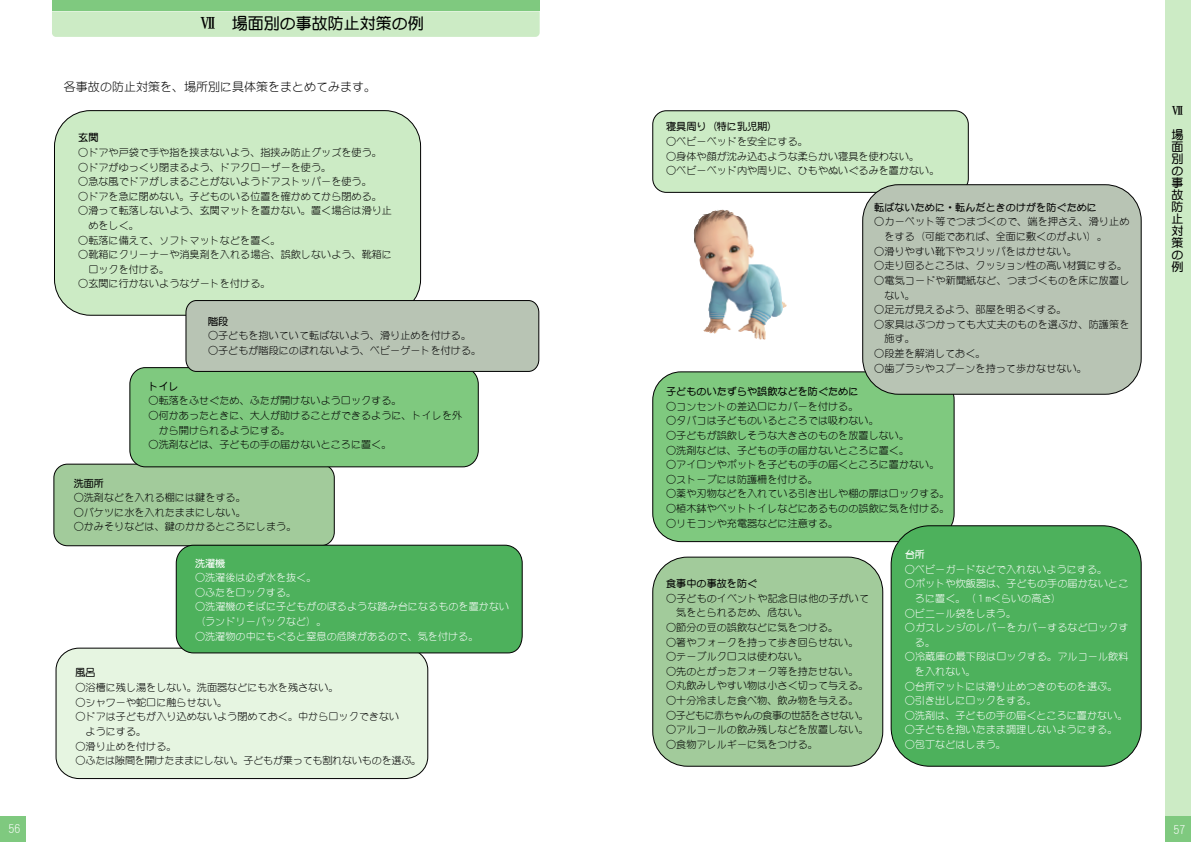
<style>
.page{position:relative;width:1191px;height:842px;background:#fff}
.page>*{position:absolute;margin:0;border:0;box-sizing:border-box;transform-origin:0 0}
.t1{font:16px "DF Maru Gothic Std W7";color:#000}
.t2{font:12px "DF Maru Gothic Std W3";color:#000}
.t3{font:12px/12px "DF Maru Gothic Std W7";color:#000;text-align:justify}
.t4{font:12px "DF Maru Gothic Std W3";color:#fff}
.t5{font:12px "DF Kai Sho Std W7";color:#000}
.t6{font:10.1px/14.6px "DF Maru Gothic Std W3";color:#000}
.t7{font:10.1px/14.6px "DF Maru Gothic Std W3";color:#fff}
.t8{font:10.1px "DF Maru Gothic Std W7";color:#000}
.t9{font:10.1px "DF Maru Gothic Std W3";letter-spacing:-.025em;color:#000}
.t10{font:10.1px "DF Maru Gothic Std W3";letter-spacing:-.05em;color:#000}
.t11{font:10.1px "DF Maru Gothic Std W7";color:#fff}
.s1{font-family:"DF Kai Sho Std W7"}
</style>
<div class="page">
<div style="left:1165px;top:0;width:26px;height:842px;background:#ccebc5"></div>
<div style="left:0;top:816px;width:26px;height:26px;background:#7fc97f"></div>
<div style="left:1165px;top:816px;width:26px;height:26px;background:#7fc97f"></div>
<div style="left:52px;top:0;width:488px;height:11px;background:#7fc97f"></div>
<div style="left:52px;top:11px;width:487px;height:26px;background:#ccebc5"></div>
<div style="left:54px;top:110px;width:367px;height:205px;background:#ccebc5;border:1px solid #000;border-radius:36px"></div>
<div style="left:54px;top:464px;width:280px;height:82px;background:#a2cb9b;border:1px solid #000;border-radius:14px"></div>
<div style="left:130px;top:367px;width:348px;height:100px;background:#7fc97f;border:1px solid #000;border-radius:16px"></div>
<div style="left:56px;top:648px;width:372px;height:131px;background:#e6f5e1;border:1px solid #000;border-radius:22px"></div>
<div style="left:176px;top:545px;width:346px;height:108px;background:#4db15c"></div>
<div style="left:652px;top:111px;width:316px;height:81px;background:#ccebc5;border:1px solid #000;border-radius:14px"></div>
<div style="left:652px;top:372px;width:302px;height:170px;background:#7fc97f;border:1px solid #000;border-radius:28px"></div>
<div style="left:862px;top:185px;width:279px;height:209px;background:#b8c4b4;border:1px solid #000;border-radius:36px"></div>
<div style="left:891px;top:526px;width:250px;height:240px;background:#4db15c;border:1px solid #000;border-radius:39px"></div>
<div style="left:652px;top:557px;width:231px;height:209px;background:#a2cb9b;border:1px solid #000;border-radius:35px"></div>
<div style="left:186px;top:300px;width:353px;height:72px;background:#b8c4b4"></div>
<img style="left:693px;top:210px;width:94px;height:130px">
<h1 class="t1" style="left:200px;top:15px;width:225px"><span class="s1">Ⅶ</span> 場面別の事故防止対策の例</h1>
<p class="t2" style="left:64px;top:81px;width:313px">各事故の防止対策を、場所別に具体策をまとめてみます。</p>
<p class="t8" style="left:78px;top:132px;width:22px">玄関</p>
<p class="t6" style="left:78px;top:145px;width:305px">○ドアや戸袋で手や指を挟まないよう、指挟み防止グッズを使う。</p>
<p class="t6" style="left:78px;top:159px;width:255px">○ドアがゆっくり閉まるよう、ドアクローザーを使う。</p>
<p class="t6" style="left:78px;top:174px;width:295px">○急な風でドアがしまることがないようドアストッパーを使う。</p>
<p class="t6" style="left:78px;top:189px;width:305px">○ドアを急に閉めない。子どものいる位置を確かめてから閉める。</p>
<p class="t6" style="left:88px;top:203px;width:305px;text-indent:-10px">○滑って転落しないよう、玄関マットを置かない。置く場合は滑り止めをしく。</p>
<p class="t6" style="left:78px;top:232px;width:204px">○転落に備えて、ソフトマットなどを置く。</p>
<p class="t6" style="left:88px;top:247px;width:305px;text-indent:-10px">○靴箱にクリーナーや消臭剤を入れる場合、誤飲しないよう、靴箱にロックを付ける。</p>
<p class="t6" style="left:78px;top:276px;width:194px">○玄関に行かないようなゲートを付ける。</p>
<p class="t8" style="left:208px;top:315px;width:22px">階段</p>
<p class="t6" style="left:208px;top:328px;width:265px">○子どもを抱いていて転ばないよう、滑り止めを付ける。</p>
<p class="t6" style="left:208px;top:343px;width:275px">○子どもが階段にのぼれないよう、ベビーゲートを付ける。</p>
<p class="t8" style="left:149px;top:381px;width:32px">トイレ</p>
<p class="t6" style="left:149px;top:393px;width:254px">○転落をふせぐため、ふたが開けないようロックする。</p>
<p class="t6" style="left:159px;top:408px;width:305px;text-indent:-10px">○何かあったときに、大人が助けることができるように、トイレを外から開けられるようにする。</p>
<p class="t6" style="left:149px;top:437px;width:244px">○洗剤などは、子どもの手の届かないところに置く。</p>
<p class="t8" style="left:74px;top:477px;width:32px">洗面所</p>
<p class="t6" style="left:74px;top:490px;width:174px">○洗剤などを入れる棚には鍵をする。</p>
<p class="t6" style="left:74px;top:505px;width:174px">○バケツに水を入れたままにしない。</p>
<p class="t6" style="left:74px;top:519px;width:224px">○かみそりなどは、鍵のかかるところにしまう。</p>
<p class="t11" style="left:195px;top:557px;width:32px">洗濯機</p>
<p class="t7" style="left:195px;top:570px;width:123px">○洗濯後は必ず水を抜く。</p>
<p class="t7" style="left:195px;top:585px;width:103px">○ふたをロックする。</p>
<p class="t7" style="left:195px;top:599px;width:316px">○洗濯機のそばに子どもがのぼるような踏み台になるものを置かない（ランドリーバックなど）。</p>
<p class="t7" style="left:195px;top:628px;width:285px">○洗濯物の中にもぐると窒息の危険があるので、気を付ける。</p>
<p class="t8" style="left:75px;top:667px;width:22px">風呂</p>
<p class="t6" style="left:75px;top:680px;width:265px">○浴槽に残し湯をしない。洗面器などにも水を残さない。</p>
<p class="t6" style="left:75px;top:695px;width:153px">○シャワーや蛇口に触らせない。</p>
<p class="t6" style="left:86px;top:709px;width:315px;text-indent:-10px">○ドアは子どもが入り込めないよう閉めておく。中からロックできないようにする。</p>
<p class="t6" style="left:75px;top:738px;width:103px">○滑り止めを付ける。</p>
<p class="t9" style="left:75px;top:755px;width:347px">○ふたは隙間を開けたままにしない。子どもが乗っても割れないものを選ぶ。</p>
<p class="t8" style="left:666px;top:121px;width:113px">寝具周り（特に乳児期）</p>
<p class="t6" style="left:666px;top:134px;width:143px">○ベビーベッドを安全にする。</p>
<p class="t6" style="left:666px;top:148px;width:254px">○身体や顔が沈み込むような柔らかい寝具を使わない。</p>
<p class="t6" style="left:666px;top:163px;width:275px">○ベビーベッド内や周りに、ひもやぬいぐるみを置かない。</p>
<p class="t8" style="left:874px;top:202px;width:224px">転ばないために・転んだときのけがを防ぐために</p>
<p class="t6" style="left:884px;top:214px;width:246px;text-indent:-10px">○カーペット等でつまづくので、端を押さえ、滑り止めをする（可能であれば、全面に敷くのがよい）。</p>
<p class="t6" style="left:874px;top:244px;width:204px">○滑りやすい靴下やスリッパをはかせない。</p>
<p class="t6" style="left:874px;top:258px;width:254px">○走り回るところは、クッション性の高い材質にする。</p>
<p class="t6" style="left:884px;top:273px;width:246px;text-indent:-10px">○電気コードや新聞紙など、つまづくものを床に放置しない。</p>
<p class="t6" style="left:874px;top:302px;width:194px">○足元が見えるよう、部屋を明るくする。</p>
<p class="t6" style="left:884px;top:317px;width:246px;text-indent:-10px">○家具はぶつかっても大丈夫のものを選ぶか、防護策を施す。</p>
<p class="t6" style="left:874px;top:346px;width:113px">○段差を解消しておく。</p>
<p class="t6" style="left:874px;top:360px;width:214px">○歯ブラシやスプーンを持って歩かなせない。</p>
<p class="t8" style="left:666px;top:386px;width:194px">子どものいたずらや誤飲などを防ぐために</p>
<p class="t6" style="left:666px;top:399px;width:194px">○コンセントの差込口にカバーを付ける。</p>
<p class="t6" style="left:666px;top:413px;width:214px">○タバコは子どものいるところでは吸わない。</p>
<p class="t6" style="left:666px;top:428px;width:244px">○子どもが誤飲しそうな大きさのものを放置しない。</p>
<p class="t6" style="left:666px;top:443px;width:244px">○洗剤などは、子どもの手の届かないところに置く。</p>
<p class="t6" style="left:666px;top:457px;width:275px">○アイロンやポットを子どもの手の届くところに置かない。</p>
<p class="t6" style="left:666px;top:472px;width:153px">○ストーブには防護柵を付ける。</p>
<p class="t6" style="left:666px;top:486px;width:285px">○薬や刃物などを入れている引き出しや棚の扉はロックする。</p>
<p class="t6" style="left:666px;top:501px;width:285px">○植木鉢やペットトイレなどにあるものの誤飲に気を付ける。</p>
<p class="t6" style="left:666px;top:516px;width:174px">○リモコンや充電器などに注意する。</p>
<p class="t11" style="left:905px;top:549px;width:22px">台所</p>
<p class="t7" style="left:905px;top:562px;width:204px">○ベビーガードなどで入れないようにする。</p>
<p class="t7" style="left:915px;top:576px;width:215px;text-indent:-10px">○ポットや炊飯器は、子どもの手の届かないところに置く。（１mくらいの高さ）</p>
<p class="t7" style="left:905px;top:605px;width:113px">○ビニール袋をしまう。</p>
<p class="t7" style="left:915px;top:620px;width:215px;text-indent:-10px">○ガスレンジのレバーをカバーするなどロックする。</p>
<p class="t7" style="left:915px;top:649px;width:215px;text-indent:-10px">○冷蔵庫の最下段はロックする。アルコール飲料を入れない。</p>
<p class="t7" style="left:905px;top:678px;width:214px">○台所マットには滑り止めつきのものを選ぶ。</p>
<p class="t7" style="left:905px;top:693px;width:133px">○引き出しにロックをする。</p>
<p class="t7" style="left:905px;top:708px;width:224px">○洗剤は、子どもの手の届くところに置かない。</p>
<p class="t7" style="left:905px;top:722px;width:214px">○子どもを抱いたまま調理しないようにする。</p>
<p class="t7" style="left:905px;top:737px;width:103px">○包丁などはしまう。</p>
<p class="t8" style="left:666px;top:578px;width:93px">食事中の事故を防ぐ</p>
<p class="t6" style="left:676px;top:591px;width:194px;text-indent:-10px">○子どものイベントや記念日は他の子がいて気をとられるため、危ない。</p>
<p class="t6" style="left:666px;top:620px;width:174px">○節分の豆の誤飲などに気をつける。</p>
<p class="t6" style="left:666px;top:634px;width:194px">○箸やフォークを持って歩き回らせない。</p>
<p class="t6" style="left:666px;top:649px;width:143px">○テーブルクロスは使わない。</p>
<p class="t6" style="left:666px;top:664px;width:194px">○先のとがったフォーク等を持たせない。</p>
<p class="t6" style="left:666px;top:678px;width:204px">○丸飲みしやすい物は小さく切って与える。</p>
<p class="t6" style="left:666px;top:693px;width:194px">○十分冷ました食べ物、飲み物を与える。</p>
<p class="t10" style="left:666px;top:710px;width:204px">○子どもに赤ちゃんの食事の世話をさせない。</p>
<p class="t6" style="left:666px;top:722px;width:204px">○アルコールの飲み残しなどを放置しない。</p>
<p class="t6" style="left:666px;top:737px;width:153px">○食物アレルギーに気をつける。</p>
<p class="t5" style="left:1171px;top:104px;width:13px">Ⅶ</p>
<p class="t3" style="left:1171px;top:128px;width:13px">場面別の事故防止対策の例</p>
<p class="t4" style="left:8px;top:822px;width:13px">56</p>
<p class="t4" style="left:1173px;top:823px;width:13px">57</p>
</div>
